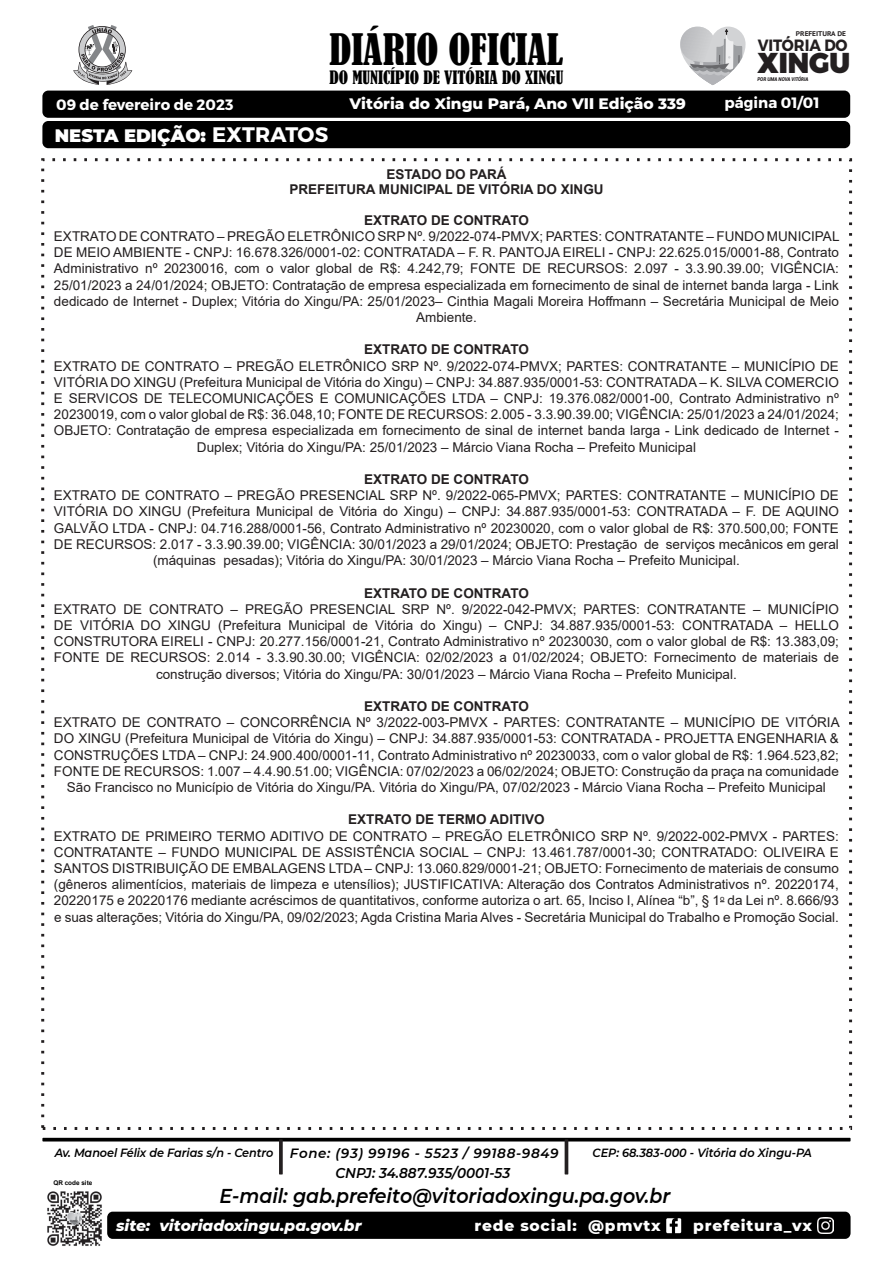
<style>
.page{position:relative;width:893px;height:1263px;background:#fff}
.page>*{position:absolute;margin:0;border:0;box-sizing:border-box;transform-origin:0 0}
.t1{font:condensed 40.65px "Bernard";color:#000}
.t2{font:900 28.65px "Montserrat";color:#231f20;scale:.95 1}
.t3{font:700 21px "Montserrat";letter-spacing:.01em;color:#fff}
.t4{font:italic 600 20.1px "Montserrat";color:#000;scale:.95 1}
.t5{font:900 18px "Montserrat";color:#fff}
.t6{font:condensed 17.25px "Bernard";color:#000}
.t7{font:700 16.35px "Montserrat";color:#231f20;scale:.91 1}
.t8{font:800 15.45px "Montserrat";color:#fff}
.t9{font:800 15.45px "Montserrat";letter-spacing:.05em;color:#fff}
.t10{font:italic 800 15.45px "Montserrat";color:#fff}
.t11{font:700 15px "Montserrat";color:#fff}
.t12{font:italic 600 14.25px "Montserrat";color:#000;scale:.95 1}
.t13{font:13.5px/16.2px "Arial";color:#231f20;text-align:center}
.t14{font:700 13.5px/15px "Arial";color:#231f20;text-align:center}
.t15{font:italic 600 11.85px "Montserrat";color:#000;scale:.95 1}
.t16{font:700 6.75px "PT Sans";color:#231f20;scale:1.09 1}
.t17{font:700 6.45px "Arial";color:#000}
.t18{font:italic 900 5.25px "Roboto";color:#231f20;scale:.87 1}
.s1{font-size:15px}
.s2{font-size:13.35px}
</style>
<div class="page">
<div style="left:107px;top:1212px;width:743px;height:27px;background:#000;border-radius:6px"></div>
<hr style="left:42px;top:1138px;width:808px;height:3px;background:#000">
<svg style="left:680px;top:27px;width:65px;height:58px"></svg>
<img style="left:47px;top:1191px;width:55px;height:55px">
<div style="left:42px;top:121px;width:808px;height:27px;background:#000;border-radius:6px"></div>
<div style="left:42px;top:91px;width:808px;height:27px;background:#000;border-radius:6px"></div>
<svg style="left:73px;top:25px;width:59px;height:60px"></svg>
<svg style="left:279px;top:1139px;width:4px;height:35px"></svg>
<hr style="left:565px;top:1139px;width:3px;height:35px;background:#231f20">
<img style="left:818px;top:1218px;width:16px;height:15px">
<svg style="left:666px;top:1218px;width:15px;height:15px"></svg>
<h1 class="t1" style="left:329px;top:26px;width:236px">DIÁRIO OFICIAL</h1>
<p class="t6" style="left:330px;top:67px;width:235px">DO MUNICÍPIO DE VITÓRIA DO XINGU</p>
<p class="t16" style="left:796px;top:29px;width:47px">PREFEITURA DE</p>
<p class="t7" style="left:758px;top:35px;width:100px">VITÓRIA DO</p>
<p class="t18" style="left:757px;top:75px;width:60px">POR UMA NOVA VITÓRIA</p>
<h2 class="t2" style="left:758px;top:45px;width:99px">XINGU</h2>
<p class="t11" style="left:56px;top:95px;width:179px">09 de fevereiro de 2023</p>
<p class="t11" style="left:725px;top:93px;width:96px">página 01/01</p>
<p class="t8" style="left:349px;top:93px;width:338px">Vitória do Xingu Pará, Ano VII Edição <span class="s1">339</span></p>
<h3 class="t5" style="left:55px;top:122px;width:153px">NESTA EDIÇÃO:</h3>
<h3 class="t3" style="left:212px;top:122px;width:118px">EXTRATOS</h3>
<p class="t14" style="left:289px;top:167px;width:316px">ESTADO DO PARÁ<br>PREFEITURA MUNICIPAL DE VITÓRIA DO XINGU</p>
<p class="t14" style="left:364px;top:213px;width:166px">EXTRATO DE CONTRATO</p>
<p class="t13" style="left:54px;top:228px;width:787px">EXTRATO DE CONTRATO – PREGÃO ELETRÔNICO SRP Nº. 9/2022-074-PMVX; PARTES: CONTRATANTE – FUNDO MUNICIPAL DE MEIO AMBIENTE - CNPJ: 16.678.326/0001-02: CONTRATADA – F. R. PANTOJA EIRELI - CNPJ: 22.625.015/0001-88, Contrato Administrativo nº 20230016, com o valor global de R$: 4.242,79; FONTE DE RECURSOS: 2.097 - 3.3.90.39.00; VIGÊNCIA:<br>25/01/2023 a 24/01/2024; OBJETO: Contratação de empresa especializada em fornecimento de sinal de internet banda larga - Link dedicado de Internet - Duplex; Vitória do Xingu/PA: 25/01/2023– Cinthia Magali Moreira Hoffmann – Secretária Municipal de Meio Ambiente.</p>
<p class="t14" style="left:364px;top:342px;width:166px">EXTRATO DE CONTRATO</p>
<p class="t13" style="left:54px;top:358px;width:786px">EXTRATO DE CONTRATO – PREGÃO ELETRÔNICO SRP Nº. 9/2022-074-PMVX; PARTES: CONTRATANTE – MUNICÍPIO DE VITÓRIA DO XINGU (Prefeitura Municipal de Vitória do Xingu) – CNPJ: 34.887.935/0001-53: CONTRATADA – K. SILVA COMERCIO E SERVICOS DE TELECOMUNICAÇÕES E COMUNICAÇÕES LTDA – CNPJ: 19.376.082/0001-00, Contrato Administrativo nº 20230019, com o valor global de R$: 36.048,10; FONTE DE RECURSOS: 2.005 - 3.3.90.39.00; VIGÊNCIA: 25/01/2023 a 24/01/2024; OBJETO: Contratação de empresa especializada em fornecimento de sinal de internet banda larga - Link dedicado de Internet - Duplex; Vitória do Xingu/PA: 25/01/2023 – Márcio Viana Rocha – Prefeito Municipal</p>
<p class="t14" style="left:364px;top:472px;width:166px">EXTRATO DE CONTRATO</p>
<p class="t13" style="left:54px;top:487px;width:786px">EXTRATO DE CONTRATO – PREGÃO PRESENCIAL SRP Nº. 9/2022-065-PMVX; PARTES: CONTRATANTE – MUNICÍPIO DE VITÓRIA DO XINGU (Prefeitura Municipal de Vitória do Xingu) – CNPJ: 34.887.935/0001-53: CONTRATADA – F. DE AQUINO GALVÃO LTDA - CNPJ: 04.716.288/0001-56, Contrato Administrativo nº 20230020, com o valor global de R$: 370.500,00; FONTE DE RECURSOS: 2.017 - 3.3.90.39.00; VIGÊNCIA: 30/01/2023 a 29/01/2024; OBJETO: Prestação de serviços mecânicos em geral (máquinas pesadas); Vitória do Xingu/PA: 30/01/2023 – Márcio Viana Rocha – Prefeito Municipal.</p>
<p class="t14" style="left:364px;top:585px;width:166px">EXTRATO DE CONTRATO</p>
<p class="t13" style="left:54px;top:601px;width:786px">EXTRATO DE CONTRATO – PREGÃO PRESENCIAL SRP Nº. 9/2022-042-PMVX; PARTES: CONTRATANTE – MUNICÍPIO DE VITÓRIA DO XINGU (Prefeitura Municipal de Vitória do Xingu) – CNPJ: 34.887.935/0001-53: CONTRATADA – HELLO CONSTRUTORA EIRELI - CNPJ: 20.277.156/0001-21, Contrato Administrativo nº 20230030, com o valor global de R$: 13.383,09; FONTE DE RECURSOS: 2.014 - 3.3.90.30.00; VIGÊNCIA: 02/02/2023 a 01/02/2024; OBJETO: Fornecimento de materiais de construção diversos; Vitória do Xingu/PA: 30/01/2023 – Márcio Viana Rocha – Prefeito Municipal.</p>
<p class="t14" style="left:364px;top:699px;width:166px">EXTRATO DE CONTRATO</p>
<p class="t13" style="left:54px;top:714px;width:787px">EXTRATO DE CONTRATO – CONCORRÊNCIA Nº 3/2022-003-PMVX - PARTES: CONTRATANTE – MUNICÍPIO DE VITÓRIA DO XINGU (Prefeitura Municipal de Vitória do Xingu) – CNPJ: 34.887.935/0001-53: CONTRATADA - PROJETTA ENGENHARIA &amp; CONSTRUÇÕES LTDA – CNPJ: 24.900.400/0001-11, Contrato Administrativo nº 20230033, com o valor global de R$: 1.964.523,82; FONTE DE RECURSOS: 1.007 – 4.4.90.51.00; VIGÊNCIA: 07/02/2023 a 06/02/2024; OBJETO: Construção da praça na comunidade São Francisco no Município de Vitória do Xingu/PA. Vitória do Xingu/PA, 07/02/2023 - Márcio Viana Rocha – Prefeito Municipal</p>
<p class="t14" style="left:348px;top:812px;width:198px">EXTRATO DE TERMO ADITIVO</p>
<p class="t13" style="left:54px;top:828px;width:786px;text-align:justify">EXTRATO DE PRIMEIRO TERMO ADITIVO DE CONTRATO – PREGÃO ELETRÔNICO SRP Nº. 9/2022-002-PMVX - PARTES:<br>CONTRATANTE – FUNDO MUNICIPAL DE ASSISTÊNCIA SOCIAL – CNPJ: 13.461.787/0001-30; CONTRATADO: OLIVEIRA E SANTOS DISTRIBUIÇÃO DE EMBALAGENS LTDA – CNPJ: 13.060.829/0001-21; OBJETO: Fornecimento de materiais de consumo (gêneros alimentícios, materiais de limpeza e utensílios); JUSTIFICATIVA: Alteração dos Contratos Administrativos nº. 20220174, 20220175 e 20220176 mediante acréscimos de quantitativos, conforme autoriza o art. 65, Inciso I, Alínea “b”, § 1<sup>o</sup> da Lei nº. 8.666/93 e suas alterações; Vitória do Xingu/PA, 09/02/2023; Agda Cristina Maria Alves - Secretária Municipal do Trabalho e Promoção Social.</p>
<p class="t15" style="left:55px;top:1144px;width:532px">Av. Manoel Félix de Farias s/n - Centro <span class="s2">Fone: (93) 99196 - 5523 / 99188-9849</span></p>
<p class="t15" style="left:592px;top:1144px;width:232px">CEP: 68.383-000 - Vitória do Xingu-PA</p>
<p class="t12" style="left:335px;top:1163px;width:185px">CNPJ: 34.887.935/0001-53</p>
<h3 class="t4" style="left:220px;top:1182px;width:476px">E-mail: gab.prefeito@vitoriadoxingu.pa.gov.br</h3>
<p class="t10" style="left:116px;top:1214px;width:247px">site: vitoriadoxingu.pa.gov.br</p>
<p class="t9" style="left:474px;top:1214px;width:188px">rede social: @pmvtx</p>
<p class="t9" style="left:693px;top:1214px;width:120px">prefeitura_vx</p>
<p class="t17" style="left:53px;top:1178px;width:40px">QR code site</p>
</div>
